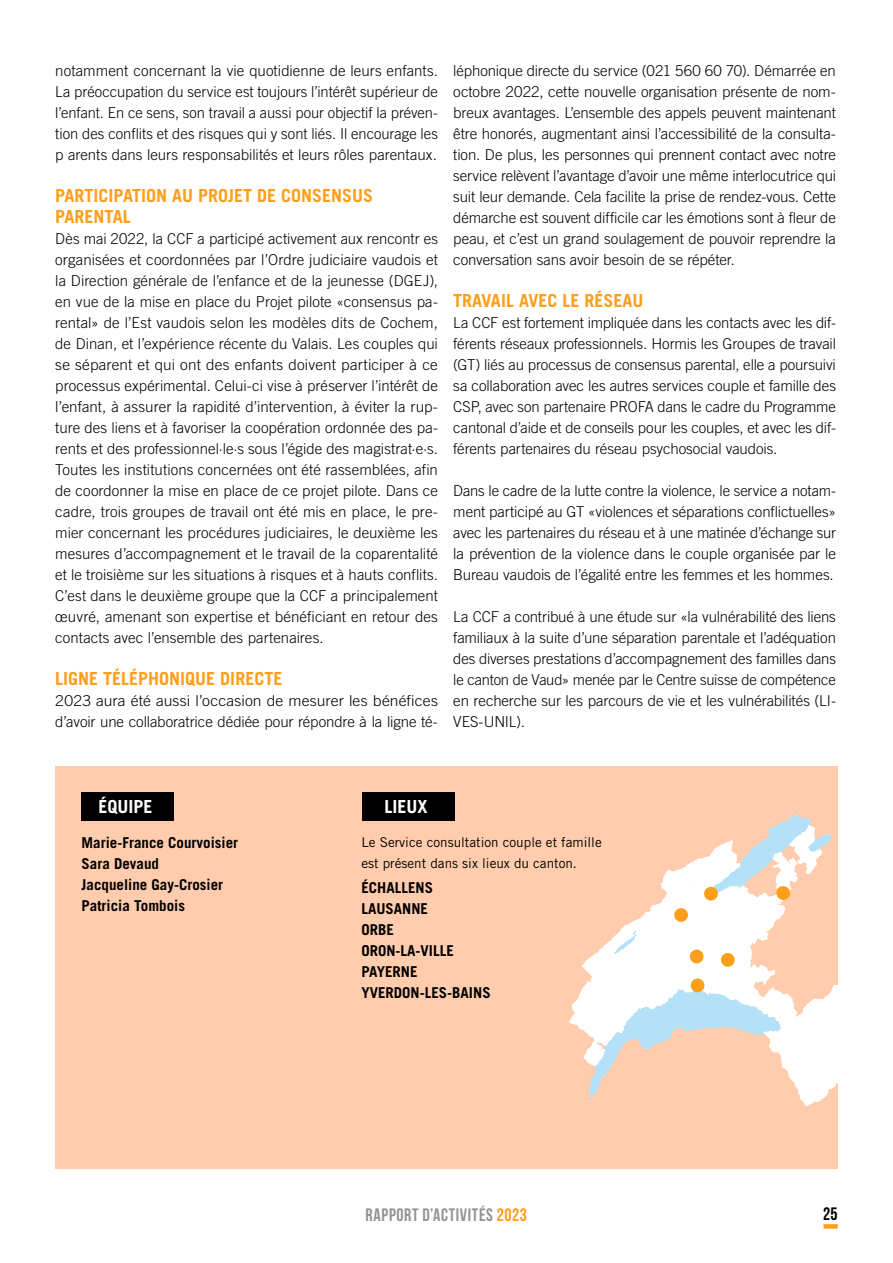
<style>
.page{position:relative;width:893px;height:1263px;background:#fff}
.page>*{position:absolute;margin:0;border:0;box-sizing:border-box;transform-origin:0 0}
.t1{font:700 18px/21px "Trade Gothic LT Std";color:#ff9e1a}
.t2{font:700 18px "Bebas Neue";letter-spacing:.035em;color:#959391}
.t3{font:700 18px "Trade Gothic LT Std";color:#fff}
.t4{font:700 18px "Bebas Neue";color:#000}
.t5{font:300 15px/21px "Trade Gothic LT Std";letter-spacing:-.005em;color:#000;text-align:justify}
.t6{font:700 15px/21px "Trade Gothic LT Std";color:#000}
.t7{font:300 15px/21px "Trade Gothic LT Std";letter-spacing:-.005em;color:#000;scale:1.05 1}
.t8{font:13.5px/21px "Trade Gothic LT Std";color:#000}
.s1{color:#ff9e1a}
</style>
<div class="page">
<div style="left:823px;top:1224px;width:15px;height:5px;background:#ff9e1a"></div>
<div style="left:55px;top:766px;width:782px;height:403px;background:#ffcdad"></div>
<svg style="left:569px;top:814px;width:269px;height:292px"></svg>
<div style="left:691px;top:978px;width:13px;height:14px;background:#ff9e1a;border-radius:50%"></div>
<div style="left:704px;top:887px;width:14px;height:13px;background:#ff9e1a;border-radius:50%"></div>
<div style="left:721px;top:953px;width:14px;height:14px;background:#ff9e1a;border-radius:50%"></div>
<div style="left:690px;top:950px;width:13px;height:13px;background:#ff9e1a;border-radius:50%"></div>
<div style="left:674px;top:908px;width:14px;height:14px;background:#ff9e1a;border-radius:50%"></div>
<div style="left:776px;top:886px;width:14px;height:14px;background:#ff9e1a;border-radius:50%"></div>
<div style="left:82px;top:792px;width:92px;height:28px;background:#000"></div>
<div style="left:362px;top:792px;width:93px;height:28px;background:#000"></div>
<p class="t5" style="left:55px;top:60px;width:384px">notamment concernant la vie quotidienne de leurs enfants.<br>La préoccupation du service est toujours l’intérêt supérieur de l’enfant. En ce sens, son travail a aussi pour objectif la préven&shy;tion des conflits et des risques qui y sont liés. Il encourage les p arents dans leurs responsabilités et leurs rôles parentaux.</p>
<p class="t1" style="left:55px;top:185px;width:319px">PARTICIPATION AU PROJET DE CONSENSUS<br>PARENTAL</p>
<p class="t5" style="left:55px;top:228px;width:384px">Dès mai 2022, la CCF a participé activement aux rencontr es organisées et coordonnées par l’Ordre judiciaire vaudois et la Direction générale de l’enfance et de la jeunesse (DGEJ), en vue de la mise en place du Projet pilote «consensus pa&shy;rental» de l’Est vaudois selon les modèles dits de Cochem, de Dinan, et l’expérience récente du Valais. Les couples qui se séparent et qui ont des enfants doivent participer à ce processus expérimental. Celui-ci vise à préserver l’intérêt de l’enfant, à assurer la rapidité d’intervention, à éviter la rup&shy;ture des liens et à favoriser la coopération ordonnée des pa&shy;rents et des professionnel·le·s sous l’égide des magistrat·e·s.<br>Toutes les institutions concernées ont été rassemblées, afin de coordonner la mise en place de ce projet pilote. Dans ce cadre, trois groupes de travail ont été mis en place, le pre&shy;mier concernant les procédures judiciaires, le deuxième les mesures d’accompagnement et le travail de la coparentalité et le troisième sur les situations à risques et à hauts conflits.<br>C’est dans le deuxième groupe que la CCF a principalement œuvré, amenant son expertise et bénéficiant en retour des contacts avec l’ensemble des partenaires.</p>
<p class="t1" style="left:55px;top:668px;width:229px">LIGNE TÉLÉPHONIQUE DIRECTE</p>
<p class="t7" style="left:55px;top:690px;width:366px">2023 aura été aussi l’occasion de mesurer les bénéfices d’avoir une collaboratrice dédiée pour répondre à la ligne té-</p>
<p class="t5" style="left:453px;top:60px;width:384px">léphonique directe du service (021 560 60 70). Démarrée en octobre 2022, cette nouvelle organisation présente de nom&shy;breux avantages. L’ensemble des appels peuvent maintenant être honorés, augmentant ainsi l’accessibilité de la consulta&shy;tion. De plus, les personnes qui prennent contact avec notre service relèvent l’avantage d’avoir une même interlocutrice qui suit leur demande. Cela facilite la prise de rendez-vous. Cette démarche est souvent difficile car les émotions sont à fleur de peau, et c’est un grand soulagement de pouvoir reprendre la conversation sans avoir besoin de se répéter.</p>
<p class="t1" style="left:453px;top:290px;width:192px">TRAVAIL AVEC LE RÉSEAU</p>
<p class="t5" style="left:453px;top:312px;width:384px">La CCF est fortement impliquée dans les contacts avec les dif&shy;férents réseaux professionnels. Hormis les Groupes de travail (GT) liés au processus de consensus parental, elle a poursuivi sa collaboration avec les autres services couple et famille des CSP, avec son partenaire PROFA dans le cadre du Programme cantonal d’aide et de conseils pour les couples, et avec les dif&shy;férents partenaires du réseau psychosocial vaudois.</p>
<p class="t5" style="left:453px;top:480px;width:384px">Dans le cadre de la lutte contre la violence, le service a notam&shy;ment participé au GT «violences et séparations conflictuelles» avec les partenaires du réseau et à une matinée d’échange sur la prévention de la violence dans le couple organisée par le Bureau vaudois de l’égalité entre les femmes et les hommes.</p>
<p class="t5" style="left:453px;top:606px;width:384px">La CCF a contribué à une étude sur «la vulnérabilité des liens familiaux à la suite d’une séparation parentale et l’adéquation des diverses prestations d’accompagnement des familles dans le canton de Vaud» menée par le Centre suisse de compétence en recherche sur les parcours de vie et les vulnérabilités (LI-VES-UNIL).</p>
<p class="t3" style="left:98px;top:795px;width:56px">ÉQUIPE</p>
<p class="t3" style="left:385px;top:795px;width:45px">LIEUX</p>
<p class="t6" style="left:82px;top:832px;width:158px">Marie-France Courvoisier<br>Sara Devaud<br>Jacqueline Gay-Crosier<br>Patricia Tombois</p>
<p class="t8" style="left:361px;top:831px;width:242px">Le Service consultation couple et famille est présent dans six lieux du canton.</p>
<p class="t6" style="left:361px;top:877px;width:131px">ÉCHALLENS<br>LAUSANNE<br>ORBE<br>ORON-LA-VILLE<br>PAYERNE<br>YVERDON-LES-BAINS</p>
<p class="t2" style="left:366px;top:1204px;width:163px">RAPPORT D’ACTIVITÉS <span class="s1">2023</span></p>
<p class="t4" style="left:823px;top:1204px;width:16px">25</p>
</div>
